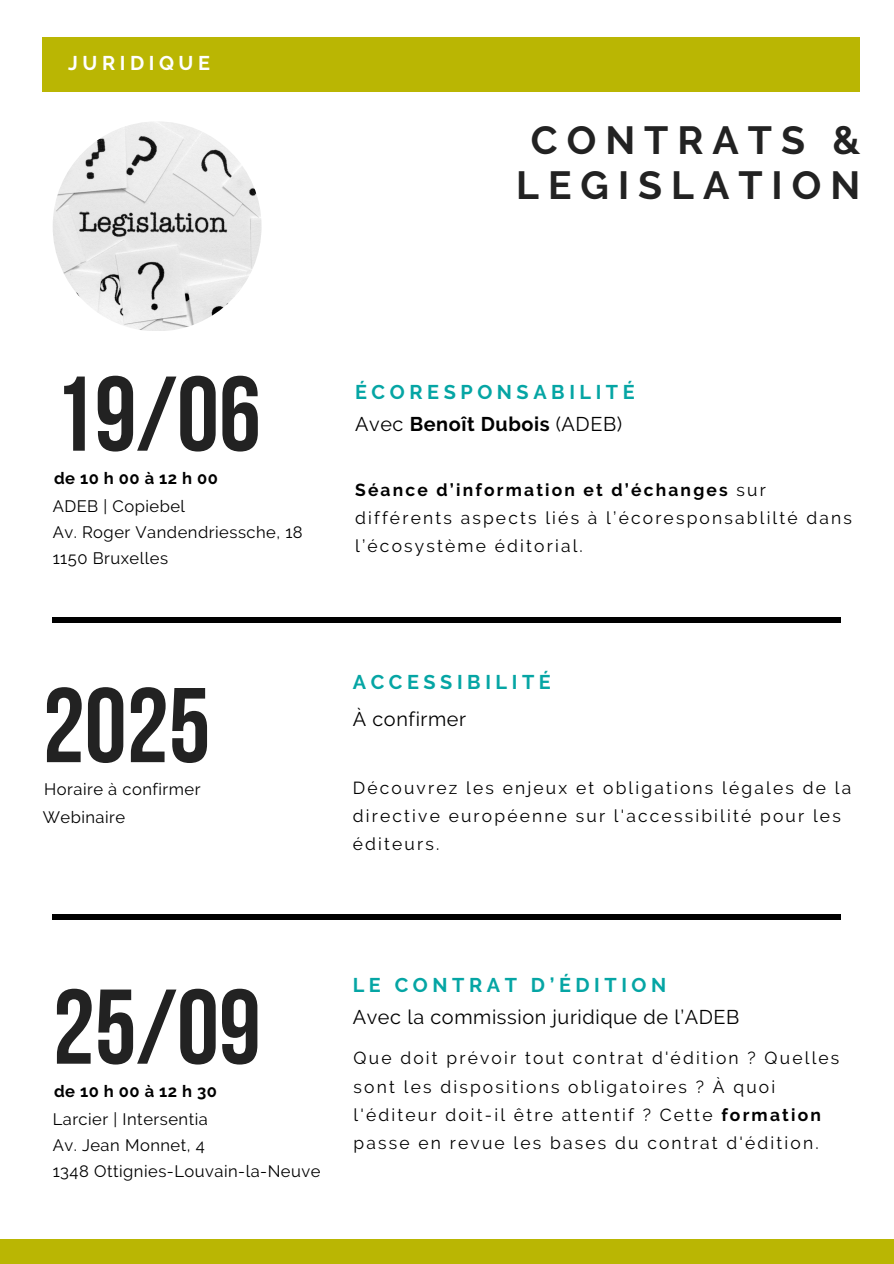
<style>
.page{position:relative;width:894px;height:1264px;background:#fff}
.page>*{position:absolute;margin:0;border:0;box-sizing:border-box;transform-origin:0 0}
.t1{font:700 105.9px "Bebas Neue";color:#222}
.t2{font:700 39.15px/45px "Raleway";letter-spacing:.23em;color:#222;text-align:center}
.t3{font:700 19.8px/32px "Raleway";letter-spacing:.23em;color:#05a5a4}
.t4{font:19.8px "Raleway";letter-spacing:.03em;color:#000}
.t5{font:700 19.8px "Raleway";letter-spacing:.23em;color:#fff}
.t6{font:17.4px/28.2px "Raleway";letter-spacing:.125em;color:#000}
.t7{font:16.5px/25.8px "Raleway";letter-spacing:.03em;color:#000}
.t8{font:700 16.5px "Raleway";letter-spacing:.3em;color:#000}
.s1{font-weight:400;color:#000}
.s2{color:#000}
.s3{font-weight:700}
</style>
<div class="page">
<div style="left:43px;top:38px;width:816px;height:54px;background:#bab603"></div>
<div style="left:53px;top:617px;width:787px;height:6px;background:#000"></div>
<div style="left:53px;top:914px;width:787px;height:6px;background:#000"></div>
<div style="left:0;top:1239px;width:893px;height:24px;background:#bab603"></div>
<img style="left:53px;top:121px;width:208px;height:210px;border-radius:50%">
<p class="t5" style="left:68px;top:52px;width:143px">JURIDIQUE</p>
<h2 class="t2" style="left:516px;top:118px;width:345px">CONTRATS &amp;<br>LEGISLATION</h2>
<h1 class="t1" style="left:53px;top:371px;width:210px">19/06</h1>
<p class="t8" style="left:54px;top:468px;width:165px">de10h00à12h00</p>
<p class="t7" style="left:53px;top:493px;width:251px">ADEB | Copiebel<br>Av. Roger Vandendriessche, 18<br>1150 Bruxelles</p>
<h1 class="t1" style="left:43px;top:682px;width:169px">2025</h1>
<p class="t7" style="left:43px;top:775px;width:159px;line-height:27.8px">Horaire à confirmer<br>Webinaire</p>
<p class="t3" style="left:355px;top:376px;width:281px">ÉCORESPONSABILITÉ<br><span class="s1">Avec</span> <span class="s2">Benoît Dubois</span> <span class="s1">(ADEB)</span></p>
<p class="t6" style="left:355px;top:476px;width:498px"><span class="s3">Séance d’information et d’échanges</span> sur différents aspects liés à l’écoresponsablilté dans l’écosystème éditorial.</p>
<p class="t3" style="left:353px;top:666px;width:199px">ACCESSIBILITÉ</p>
<p class="t4" style="left:353px;top:707px;width:115px">À confirmer</p>
<p class="t6" style="left:353px;top:773px;width:499px">Découvrez les enjeux et obligations légales de la directive européenne sur l'accessibilité pour les éditeurs.</p>
<h1 class="t1" style="left:53px;top:984px;width:210px">25/09</h1>
<p class="t8" style="left:54px;top:1081px;width:164px">de10h00à12h30</p>
<p class="t7" style="left:53px;top:1105px;width:269px">Larcier | Intersentia<br>Av. Jean Monnet, 4<br>1348 Ottignies-Louvain-la-Neuve</p>
<p class="t3" style="left:353px;top:969px;width:315px">LE CONTRAT D’ÉDITION</p>
<p class="t4" style="left:353px;top:1005px;width:388px">Avec la commission juridique de l’ADEB</p>
<p class="t6" style="left:353px;top:1044px;width:487px">Que doit prévoir tout contrat d'édition ? Quelles sont les dispositions obligatoires ? À quoi l'éditeur doit-il être attentif ? Cette <span class="s3">formation </span>passe en revue les bases du contrat d'édition.</p>
</div>
